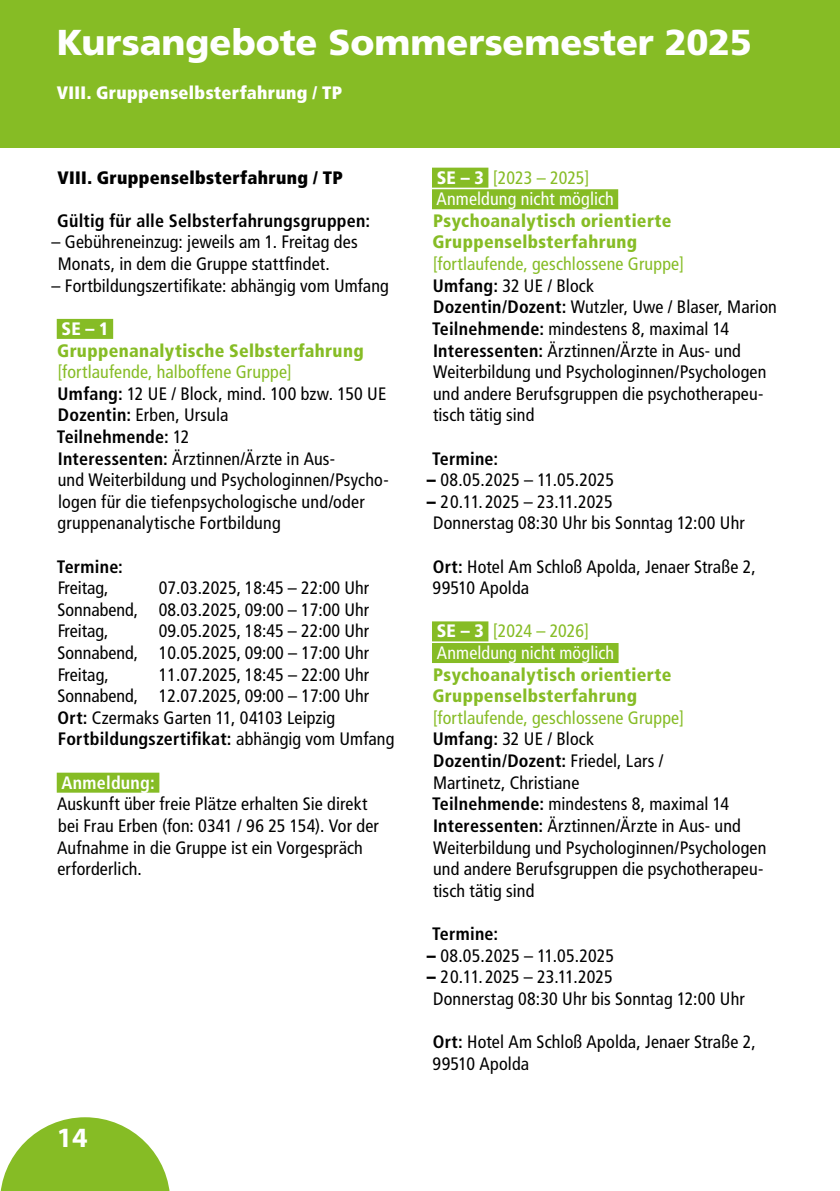
<style>
.page{position:relative;width:840px;height:1191px;background:#fff}
.page>*{position:absolute;margin:0;border:0;box-sizing:border-box;transform-origin:0 0}
.t1{font:900 36px "Frutiger LT Std";color:#fff}
.t2{font:700 28px "Myriad Pro";color:#fff}
.t3{font:condensed 18px/21.6px "Frutiger LT Std";letter-spacing:.01em;color:#000}
.t4{font:900 condensed 18px/21.6px "Frutiger LT Std";letter-spacing:.02em;color:#86bc25}
.t5{font:condensed 18px/21.6px "Frutiger LT Std";letter-spacing:.005em;color:#fff}
.t6{font:700 condensed 18px "Frutiger LT Std";letter-spacing:.015em;color:#000}
.t7{font:900 condensed 18px "Frutiger LT Std";letter-spacing:.02em;color:#fff}
.t8{font:900 condensed 18px "Frutiger LT Std";letter-spacing:.02em;color:#000}
.t9{font:700 condensed 18px "Frutiger LT Std";letter-spacing:.015em;color:#fff}
.t10{font:900 condensed 18px "Frutiger LT Std";color:#fff}
.s1{color:#86bc25}
.s2{font-weight:700}
.s3{font-weight:900}
</style>
<div class="page">
<div style="left:0;top:0;width:839px;height:147px;background:#86bc25"></div>
<svg style="left:0;top:1117px;width:170px;height:74px"></svg>
<div style="left:57px;top:319px;width:56px;height:20px;background:#86bc25"></div>
<div style="left:57px;top:772px;width:102px;height:20px;background:#86bc25"></div>
<div style="left:432px;top:168px;width:56px;height:20px;background:#86bc25"></div>
<div style="left:432px;top:189px;width:186px;height:20px;background:#86bc25"></div>
<div style="left:432px;top:621px;width:56px;height:20px;background:#86bc25"></div>
<div style="left:432px;top:643px;width:186px;height:20px;background:#86bc25"></div>
<h1 class="t1" style="left:57px;top:21px;width:696px">Kursangebote Sommersemester 2025</h1>
<p class="t7" style="left:57px;top:81px;width:287px">VIII. Gruppenselbsterfahrung / TP</p>
<p class="t8" style="left:57px;top:166px;width:287px">VIII. Gruppenselbsterfahrung / TP</p>
<p class="t6" style="left:57px;top:210px;width:314px">Gültig für alle Selbsterfahrungsgruppen:</p>
<p class="t3" style="left:58px;top:231px;width:301px;text-indent:-6px">– Gebühreneinzug: jeweils am 1. Freitag des<br>Monats, in dem die Gruppe stattfindet.</p>
<p class="t3" style="left:51px;top:275px;width:339px">– Fortbildungszertifikate: abhängig vom Umfang</p>
<p class="t10" style="left:61px;top:318px;width:49px">SE – 1</p>
<p class="t4" style="left:57px;top:339px;width:308px">Gruppenanalytische Selbsterfahrung</p>
<p class="t3" style="left:57px;top:361px;width:333px"><span class="s1">[fortlaufende, halboffene Gruppe]<br></span><span class="s2">Umfang:</span> 12 UE / Block, mind. 100 bzw. 150 UE <span class="s2">Dozentin:</span> Erben, Ursula<br><span class="s2">Teilnehmende:</span> 12<br><span class="s2">Interessenten:</span> Ärztinnen/Ärzte in Aus-<br>und Weiterbildung und Psychologinnen/Psycho&shy;logen für die tiefenpsychologische und/oder gruppenanalytische Fortbildung</p>
<p class="t6" style="left:57px;top:555px;width:68px">Termine:</p>
<p class="t3" style="left:58px;top:577px;width:52px">Freitag,</p>
<p class="t3" style="left:57px;top:577px;width:313px;text-align:justify;text-indent:101px">07.03.2025, 18:45 – 22:00 Uhr Sonnabend, 08.03.2025, 09:00 – 17:00 Uhr Freitag,</p>
<p class="t3" style="left:57px;top:620px;width:313px;text-align:justify;text-indent:101px">09.05.2025, 18:45 – 22:00 Uhr Sonnabend, 10.05.2025, 09:00 – 17:00 Uhr Freitag,</p>
<p class="t3" style="left:57px;top:663px;width:338px;text-indent:101px">11.07.2025, 18:45 – 22:00 Uhr Sonnabend, 12.07.2025, 09:00 – 17:00 Uhr <span class="s2">Ort:</span> Czermaks Garten 11, 04103 Leipzig <span class="s2">Fortbildungszertifikat:</span> abhängig vom Umfang</p>
<p class="t9" style="left:61px;top:771px;width:95px">Anmeldung:</p>
<p class="t3" style="left:57px;top:793px;width:323px">Auskunft über freie Plätze erhalten Sie direkt bei Frau Erben (fon: 0341 / 96 25 154). Vor der Aufnahme in die Gruppe ist ein Vorgespräch erforderlich.</p>
<h2 class="t2" style="left:57px;top:1119px;width:33px">14</h2>
<p class="t5" style="left:436px;top:167px;width:179px"><span class="s3">SE – 3</span> <span class="s1">[2023 – 2025]<br></span>Anmeldung nicht möglich</p>
<p class="t4" style="left:432px;top:210px;width:240px">Psychoanalytisch orientierte<br>Gruppenselbsterfahrung</p>
<p class="t3" style="left:432px;top:253px;width:346px"><span class="s1">[fortlaufende, geschlossene Gruppe]<br></span><span class="s2">Umfang:</span> 32 UE / Block<br><span class="s2">Dozentin/Dozent:</span> Wutzler, Uwe / Blaser, Marion <span class="s2">Teilnehmende:</span> mindestens 8, maximal 14<br><span class="s2">Interessenten:</span> Ärztinnen/Ärzte in Aus- und Weiterbildung und Psychologinnen/Psychologen und andere Berufsgruppen die psychotherapeu&shy;tisch tätig sind</p>
<p class="t6" style="left:432px;top:447px;width:68px">Termine:</p>
<p class="t3" style="left:426px;top:469px;width:189px"><span class="s3">–</span> 08.05.2025 – 11.05.2025</p>
<p class="t3" style="left:433px;top:491px;width:313px;text-indent:-6px"><span class="s3">–</span> 20.11. 2025 – 23.11.2025<br>Donnerstag 08:30 Uhr bis Sonntag 12:00 Uhr</p>
<p class="t3" style="left:432px;top:555px;width:324px"><span class="s2">Ort:</span> Hotel Am Schloß Apolda, Jenaer Straße 2,<br>99510 Apolda</p>
<p class="t5" style="left:436px;top:620px;width:179px"><span class="s3">SE – 3</span> <span class="s1">[2024 – 2026]<br></span>Anmeldung nicht möglich</p>
<p class="t4" style="left:432px;top:663px;width:240px">Psychoanalytisch orientierte<br>Gruppenselbsterfahrung</p>
<p class="t3" style="left:432px;top:707px;width:335px"><span class="s1">[fortlaufende, geschlossene Gruppe]<br></span><span class="s2">Umfang:</span> 32 UE / Block<br><span class="s2">Dozentin/Dozent:</span> Friedel, Lars /<br>Martinetz, Christiane<br><span class="s2">Teilnehmende:</span> mindestens 8, maximal 14<br><span class="s2">Interessenten:</span> Ärztinnen/Ärzte in Aus- und Weiterbildung und Psychologinnen/Psychologen und andere Berufsgruppen die psychotherapeu&shy;tisch tätig sind</p>
<p class="t6" style="left:432px;top:923px;width:68px">Termine:</p>
<p class="t3" style="left:426px;top:944px;width:189px"><span class="s3">–</span> 08.05.2025 – 11.05.2025</p>
<p class="t3" style="left:433px;top:966px;width:313px;text-indent:-6px"><span class="s3">–</span> 20.11. 2025 – 23.11.2025<br>Donnerstag 08:30 Uhr bis Sonntag 12:00 Uhr</p>
<p class="t3" style="left:432px;top:1031px;width:324px"><span class="s2">Ort:</span> Hotel Am Schloß Apolda, Jenaer Straße 2,<br>99510 Apolda</p>
</div>
